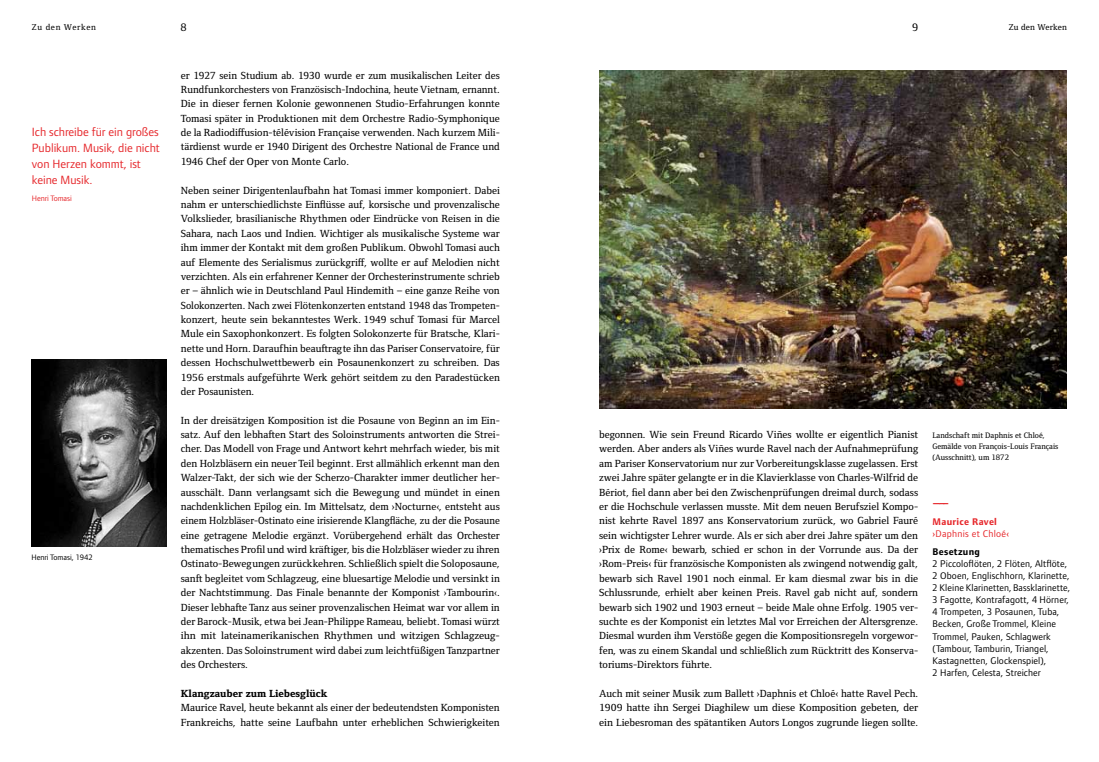
<style>
.page{position:relative;width:1099px;height:762px;background:#fff}
.page>*{position:absolute;margin:0;border:0;box-sizing:border-box;transform-origin:0 0}
.t1{font:12.38px/15.9px "Foundry Form Sans OT2";letter-spacing:-.005em;color:#e6272b}
.t2{font:500 11.25px "Foundry Form Serif";color:#000}
.t3{font:500 11.25px "Foundry Form Serif OT2";color:#000}
.t4{font:500 10.62px/14.4px "Foundry Form Serif OT2";color:#000;text-align:justify}
.t5{font:800 10.62px "Foundry Form Serif OT2";color:#000}
.t6{font:700 10.62px "Apercu Pro";color:#e6272b}
.t7{font:10px/12.1px "Foundry Form Sans";letter-spacing:.01em;color:#000}
.t8{font:10px "Foundry Form Sans";letter-spacing:.025em;color:#e6272b}
.t9{font:700 10px "Foundry Form Sans";letter-spacing:.025em;color:#e6272b}
.t10{font:700 10px "Foundry Form Sans";letter-spacing:.025em;color:#000}
.t11{font:500 8.75px "Foundry Form Serif OT2";letter-spacing:.02em;color:#000}
.t12{font:500 8.12px/11.2px "Foundry Form Serif OT2";color:#000}
.t13{font:8.12px "Foundry Form Sans OT2";color:#000}
.t14{font:8.12px "Foundry Form Sans OT2";letter-spacing:-.005em;color:#e6272b}
</style>
<div class="page">
<img style="left:32px;top:359px;width:135px;height:187px">
<img style="left:599px;top:71px;width:467px;height:337px">
<p class="t11" style="left:32px;top:21px;width:66px">Zu den Werken</p>
<p class="t1" style="left:32px;top:123px;width:129px">Ich schreibe für ein großes<br>Publikum. Musik, die nicht von Herzen kommt, ist keine Musik.</p>
<p class="t14" style="left:32px;top:193px;width:42px">Henri Tomasi</p>
<p class="t13" style="left:31px;top:552px;width:63px">Henri Tomasi, 1942</p>
<p class="t2" style="left:181px;top:21px;width:7px">8</p>
<p class="t3" style="left:912px;top:19px;width:8px">9</p>
<p class="t11" style="left:1008px;top:21px;width:60px">Zu den Werken</p>
<p class="t4" style="left:181px;top:67px;width:320px">er 1927 sein Studium ab. 1930 wurde er zum musikalischen Leiter des Rundfunkorchesters von Französisch-Indochina, heute Vietnam, ernannt.<br>Die in dieser fernen Kolonie gewonnenen Studio-Erfahrungen konnte Tomasi später in Produktionen mit dem Orchestre Radio-Symphonique de la Radiodiffusion-télévision Française verwenden. Nach kurzem Mili&shy;tärdienst wurde er 1940 Dirigent des Orchestre National de France und 1946 Chef der Oper von Monte Carlo.</p>
<p class="t4" style="left:181px;top:182px;width:320px">Neben seiner Dirigentenlaufbahn hat Tomasi immer komponiert. Dabei nahm er unterschiedlichste Einflüsse auf, korsische und provenzalische Volkslieder, brasilianische Rhythmen oder Eindrücke von Reisen in die Sahara, nach Laos und Indien. Wichtiger als musikalische Systeme war ihm immer der Kontakt mit dem großen Publikum. Obwohl Tomasi auch auf Elemente des Serialismus zurückgriff, wollte er auf Melodien nicht verzichten. Als ein erfahrener Kenner der Orchesterinstrumente schrieb er – ähnlich wie in Deutschland Paul Hindemith – eine ganze Reihe von Solokonzerten. Nach zwei Flötenkonzerten entstand 1948 das Trompeten&shy;konzert, heute sein bekanntestes Werk. 1949 schuf Tomasi für Marcel Mule ein Saxophonkonzert. Es folgten Solokonzerte für Bratsche, Klari&shy;nette und Horn. Daraufhin beauftragte ihn das Pariser Conservatoire, für dessen Hochschulwettbewerb ein Posaunenkonzert zu schreiben. Das 1956 erstmals aufgeführte Werk gehört seitdem zu den Paradestücken der Posaunisten.</p>
<p class="t4" style="left:181px;top:412px;width:320px">In der dreisätzigen Komposition ist die Posaune von Beginn an im Ein&shy;satz. Auf den lebhaften Start des Soloinstruments antworten die Strei&shy;cher. Das Modell von Frage und Antwort kehrt mehrfach wieder, bis mit den Holzbläsern ein neuer Teil beginnt. Erst allmählich erkennt man den Walzer-Takt, der sich wie der Scherzo-Charakter immer deutlicher her&shy;ausschält. Dann verlangsamt sich die Bewegung und mündet in einen nachdenklichen Epilog ein. Im Mittelsatz, dem ›Nocturne‹, entsteht aus einem Holzbläser-Ostinato eine irisierende Klangfläche, zu der die Posaune eine getragene Melodie ergänzt. Vorübergehend erhält das Orchester thematisches Profil und wird kräftiger, bis die Holzbläser wieder zu ihren Ostinato-Bewegungen zurückkehren. Schließlich spielt die Soloposaune, sanft begleitet vom Schlagzeug, eine bluesartige Melodie und versinkt in der Nachtstimmung. Das Finale benannte der Komponist ›Tambourin‹.<br>Dieser lebhafte Tanz aus seiner provenzalischen Heimat war vor allem in der Barock-Musik, etwa bei Jean-Philippe Rameau, beliebt. Tomasi würzt ihn mit lateinamerikanischen Rhythmen und witzigen Schlagzeug&shy;akzenten. Das Soloinstrument wird dabei zum leichtfüßigen Tanzpartner des Orchesters.</p>
<p class="t5" style="left:181px;top:685px;width:148px">Klangzauber zum Liebesglück</p>
<p class="t4" style="left:181px;top:700px;width:320px">Maurice Ravel, heute bekannt als einer der bedeutendsten Komponisten<br>Frankreichs, hatte seine Laufbahn unter erheblichen Schwierigkeiten</p>
<p class="t4" style="left:599px;top:427px;width:320px">begonnen. Wie sein Freund Ricardo Viñes wollte er eigentlich Pianist werden. Aber anders als Viñes wurde Ravel nach der Aufnahmeprüfung am Pariser Konservatorium nur zur Vorbereitungsklasse zugelassen. Erst zwei Jahre später gelangte er in die Klavierklasse von Charles-Wilfrid de Bériot, fiel dann aber bei den Zwischenprüfungen dreimal durch, sodass er die Hochschule verlassen musste. Mit dem neuen Berufsziel Kompo&shy;nist kehrte Ravel 1897 ans Konservatorium zurück, wo Gabriel Fauré sein wichtigster Lehrer wurde. Als er sich aber drei Jahre später um den ›Prix de Rome‹ bewarb, schied er schon in der Vorrunde aus. Da der ›Rom-Preis‹ für französische Komponisten als zwingend notwendig galt, bewarb sich Ravel 1901 noch einmal. Er kam diesmal zwar bis in die Schlussrunde, erhielt aber keinen Preis. Ravel gab nicht auf, sondern bewarb sich 1902 und 1903 erneut – beide Male ohne Erfolg. 1905 ver&shy;suchte es der Komponist ein letztes Mal vor Erreichen der Altersgrenze.<br>Diesmal wurden ihm Verstöße gegen die Kompositionsregeln vorgewor&shy;fen, was zu einem Skandal und schließlich zum Rücktritt des Konserva&shy;toriums-Direktors führte.</p>
<p class="t4" style="left:599px;top:685px;width:320px">Auch mit seiner Musik zum Ballett ›Daphnis et Chloé‹ hatte Ravel Pech.<br>1909 hatte ihn Sergei Diaghilew um diese Komposition gebeten, der ein Liebesroman des spätantiken Autors Longos zugrunde liegen sollte.</p>
<p class="t12" style="left:932px;top:429px;width:128px">Landschaft mit Daphnis et Chloé,<br>Gemälde von François-Louis Français (Ausschnitt), um 1872</p>
<p class="t6" style="left:932px;top:495px;width:18px">—––</p>
<p class="t9" style="left:932px;top:516px;width:66px">Maurice Ravel</p>
<p class="t8" style="left:932px;top:528px;width:78px">›Daphnis et Chloé‹</p>
<p class="t10" style="left:932px;top:546px;width:49px">Besetzung</p>
<p class="t7" style="left:932px;top:557px;width:139px">2 Piccoloflöten, 2 Flöten, Altflöte, 2 Oboen, Englischhorn, Klarinette, 2 Kleine Klarinetten, Bassklarinette, 3 Fagotte, Kontrafagott, 4 Hörner, 4 Trompeten, 3 Posaunen, Tuba, Becken, Große Trommel, Kleine Trommel, Pauken, Schlagwerk (Tambour, Tamburin, Triangel, Kastagnetten, Glockenspiel),<br>2 Harfen, Celesta, Streicher</p>
</div>
